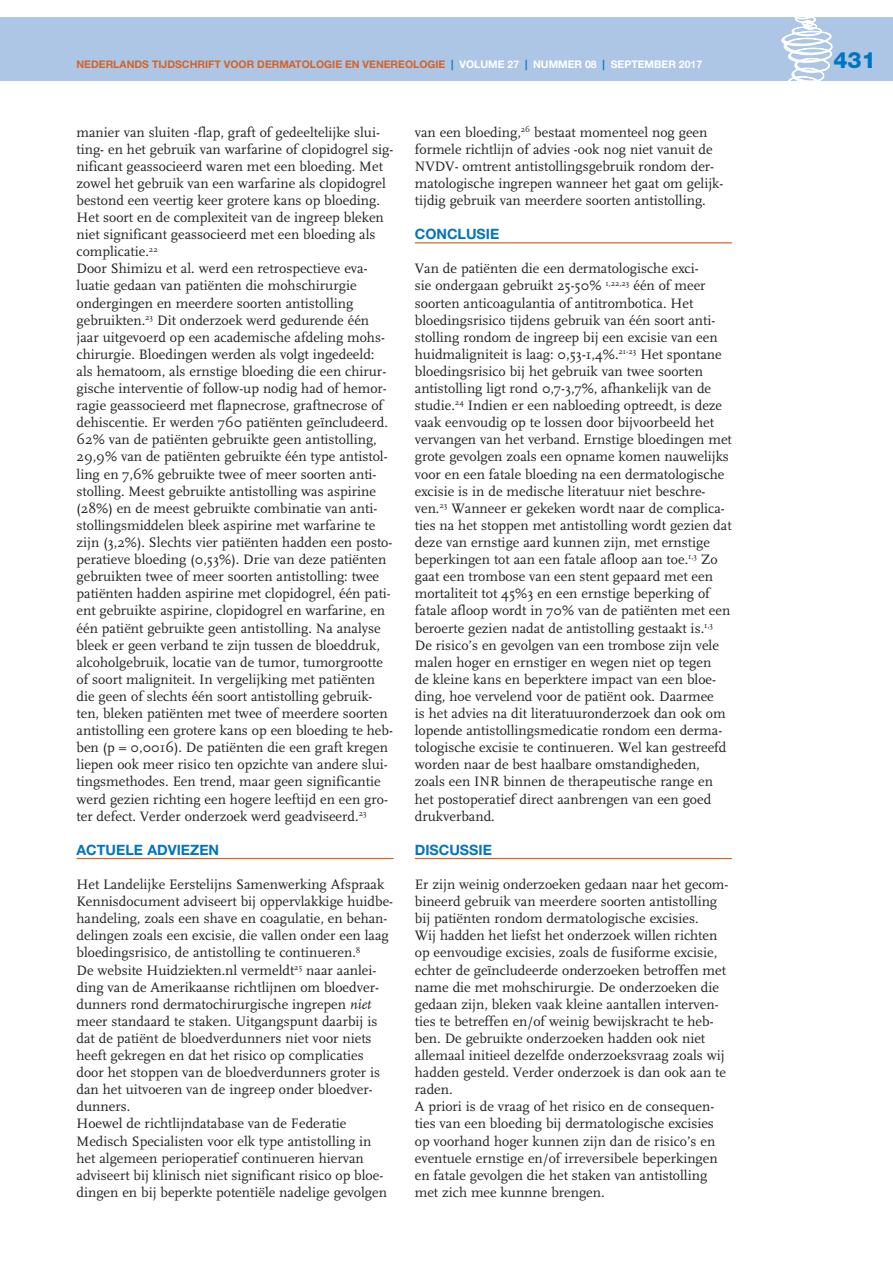
<style>
.page{position:relative;width:893px;height:1263px;background:#fff}
.page>*{position:absolute;margin:0;border:0;box-sizing:border-box;transform-origin:0 0}
.t1{font:800 22.5px "Helvetica Neue";color:#0075bf}
._7__Platte_tekst{font:14.25px/17.1px "FF Scala";color:#231f20}
._6__Tussenkop{font:700 14.25px "Helvetica Neue";color:#0075bf}
.t2{font:700 10.5px "Helvetica Neue";color:#d36427}
.s1{color:#0075bf}
.s2{color:#fff}
.s3{font-style:italic}
</style>
<div class="page">
<div style="left:0;top:17px;width:893px;height:64px;background:#adc6e6"></div>
<svg style="left:781px;top:17px;width:52px;height:64px"></svg>
<hr style="left:415px;top:242px;width:317px;height:1px;background:#d36427">
<hr style="left:415px;top:858px;width:317px;height:1px;background:#d36427">
<hr style="left:77px;top:858px;width:317px;height:1px;background:#d36427">
<p class="t2" style="left:77px;top:58px;width:627px">NEDERLANDS TIJDSCHRIFT VOOR DERMATOLOGIE EN VENEREOLOGIE <span class="s1">|</span> <span class="s2">VOLUME 27</span> <span class="s1">|</span> <span class="s2">NUMMER 08</span> <span class="s1">|</span> <span class="s2">SEPTEMBER 2017</span></p>
<h1 class="t1" style="left:833px;top:47px;width:44px">431</h1>
<p class="_7__Platte_tekst" style="left:77px;top:124px;width:318px">manier van sluiten -flap, graft of gedeeltelijke slui&shy;ting- en het gebruik van warfarine of clopidogrel sig&shy;nificant geassocieerd waren met een bloeding. Met zowel het gebruik van een warfarine als clopidogrel bestond een veertig keer grotere kans op bloeding.<br>Het soort en de complexiteit van de ingreep bleken niet significant geassocieerd met een bloeding als complicatie.<sup>22</sup></p>
<p class="_7__Platte_tekst" style="left:77px;top:260px;width:318px">Door Shimizu et al. werd een retrospectieve eva&shy;luatie gedaan van patiënten die mohschirurgie ondergingen en meerdere soorten antistolling gebruikten.<sup>23</sup> Dit onderzoek werd gedurende één jaar uitgevoerd op een academische afdeling mohs&shy;chirurgie. Bloedingen werden als volgt ingedeeld: als hematoom, als ernstige bloeding die een chirur&shy;gische interventie of follow-up nodig had of hemor&shy;ragie geassocieerd met flapnecrose, graftnecrose of dehiscentie. Er werden 760 patiënten geïncludeerd.<br>62% van de patiënten gebruikte geen antistolling, 29,9% van de patiënten gebruikte één type antistol&shy;ling en 7,6% gebruikte twee of meer soorten anti&shy;stolling. Meest gebruikte antistolling was aspirine (28%) en de meest gebruikte combinatie van anti&shy;stollingsmiddelen bleek aspirine met warfarine te zijn (3,2%). Slechts vier patiënten hadden een posto&shy;peratieve bloeding (0,53%). Drie van deze patiënten gebruikten twee of meer soorten antistolling: twee patiënten hadden aspirine met clopidogrel, één pati&shy;ënt gebruikte aspirine, clopidogrel en warfarine, en één patiënt gebruikte geen antistolling. Na analyse bleek er geen verband te zijn tussen de bloeddruk, alcoholgebruik, locatie van de tumor, tumorgrootte of soort maligniteit. In vergelijking met patiënten die geen of slechts één soort antistolling gebruik&shy;ten, bleken patiënten met twee of meerdere soorten antistolling een grotere kans op een bloeding te heb&shy;ben (p = 0,0016). De patiënten die een graft kregen liepen ook meer risico ten opzichte van andere slui&shy;tingsmethodes. Een trend, maar geen significantie werd gezien richting een hogere leeftijd en een gro&shy;ter defect. Verder onderzoek werd geadviseerd.<sup>23</sup></p>
<p class="_6__Tussenkop" style="left:77px;top:841px;width:144px">ACTUELE ADVIEZEN</p>
<p class="_7__Platte_tekst" style="left:77px;top:876px;width:318px">Het Landelijke Eerstelijns Samenwerking Afspraak Kennisdocument adviseert bij oppervlakkige huidbe&shy;handeling, zoals een shave en coagulatie, en behan&shy;delingen zoals een excisie, die vallen onder een laag bloedingsrisico, de antistolling te continueren.<sup>8</sup></p>
<p class="_7__Platte_tekst" style="left:77px;top:961px;width:305px">De website Huidziekten.nl vermeldt<sup>25</sup> naar aanlei&shy;ding van de Amerikaanse richtlijnen om bloedver&shy;dunners rond dermatochirurgische ingrepen <span class="s3">niet </span>meer standaard te staken. Uitgangspunt daarbij is dat de patiënt de bloedverdunners niet voor niets heeft gekregen en dat het risico op complicaties door het stoppen van de bloedverdunners groter is dan het uitvoeren van de ingreep onder bloedver&shy;dunners.</p>
<p class="_7__Platte_tekst" style="left:77px;top:1115px;width:312px">Hoewel de richtlijndatabase van de Federatie Medisch Specialisten voor elk type antistolling in het algemeen perioperatief continueren hiervan adviseert bij klinisch niet significant risico op bloe&shy;dingen en bij beperkte potentiële nadelige gevolgen</p>
<p class="_7__Platte_tekst" style="left:415px;top:124px;width:310px">van een bloeding,<sup>26</sup> bestaat momenteel nog geen formele richtlijn of advies -ook nog niet vanuit de NVDV- omtrent antistollingsgebruik rondom der&shy;matologische ingrepen wanneer het gaat om gelijk&shy;tijdig gebruik van meerdere soorten antistolling.</p>
<p class="_6__Tussenkop" style="left:415px;top:225px;width:86px">CONCLUSIE</p>
<p class="_7__Platte_tekst" style="left:415px;top:260px;width:319px">Van de patiënten die een dermatologische exci-<br>sie ondergaan gebruikt 25-50% <sup>1,22,23</sup> één of meer soorten anticoagulantia of antitrombotica. Het bloedingsrisico tijdens gebruik van één soort anti&shy;stolling rondom de ingreep bij een excisie van een huidmaligniteit is laag: 0,53-1,4%.<sup>21-23</sup> Het spontane bloedingsrisico bij het gebruik van twee soorten antistolling ligt rond 0,7-3,7%, afhankelijk van de studie.<sup>24</sup> Indien er een nabloeding optreedt, is deze vaak eenvoudig op te lossen door bijvoorbeeld het vervangen van het verband. Ernstige bloedingen met grote gevolgen zoals een opname komen nauwelijks voor en een fatale bloeding na een dermatologische excisie is in de medische literatuur niet beschre&shy;ven.<sup>23</sup> Wanneer er gekeken wordt naar de complica&shy;ties na het stoppen met antistolling wordt gezien dat deze van ernstige aard kunnen zijn, met ernstige beperkingen tot aan een fatale afloop aan toe.<sup>1,3</sup> Zo gaat een trombose van een stent gepaard met een mortaliteit tot 45%3 en een ernstige beperking of fatale afloop wordt in 70% van de patiënten met een beroerte gezien nadat de antistolling gestaakt is.<sup>1,3</sup></p>
<p class="_7__Platte_tekst" style="left:415px;top:637px;width:313px">De risico’s en gevolgen van een trombose zijn vele malen hoger en ernstiger en wegen niet op tegen de kleine kans en beperktere impact van een bloe&shy;ding, hoe vervelend voor de patiënt ook. Daarmee is het advies na dit literatuuronderzoek dan ook om lopende antistollingsmedicatie rondom een derma&shy;tologische excisie te continueren. Wel kan gestreefd worden naar de best haalbare omstandigheden, zoals een INR binnen de therapeutische range en het postoperatief direct aanbrengen van een goed drukverband.</p>
<p class="_6__Tussenkop" style="left:415px;top:841px;width:79px">DISCUSSIE</p>
<p class="_7__Platte_tekst" style="left:415px;top:876px;width:315px">Er zijn weinig onderzoeken gedaan naar het gecom&shy;bineerd gebruik van meerdere soorten antistolling bij patiënten rondom dermatologische excisies.<br>Wij hadden het liefst het onderzoek willen richten op eenvoudige excisies, zoals de fusiforme excisie, echter de geïncludeerde onderzoeken betroffen met name die met mohschirurgie. De onderzoeken die gedaan zijn, bleken vaak kleine aantallen interven&shy;ties te betreffen en/of weinig bewijskracht te heb&shy;ben. De gebruikte onderzoeken hadden ook niet allemaal initieel dezelfde onderzoeksvraag zoals wij hadden gesteld. Verder onderzoek is dan ook aan te raden.</p>
<p class="_7__Platte_tekst" style="left:415px;top:1098px;width:304px">A priori is de vraag of het risico en de consequen&shy;ties van een bloeding bij dermatologische excisies op voorhand hoger kunnen zijn dan de risico’s en eventuele ernstige en/of irreversibele beperkingen en fatale gevolgen die het staken van antistolling met zich mee kunnne brengen.</p>
</div>
